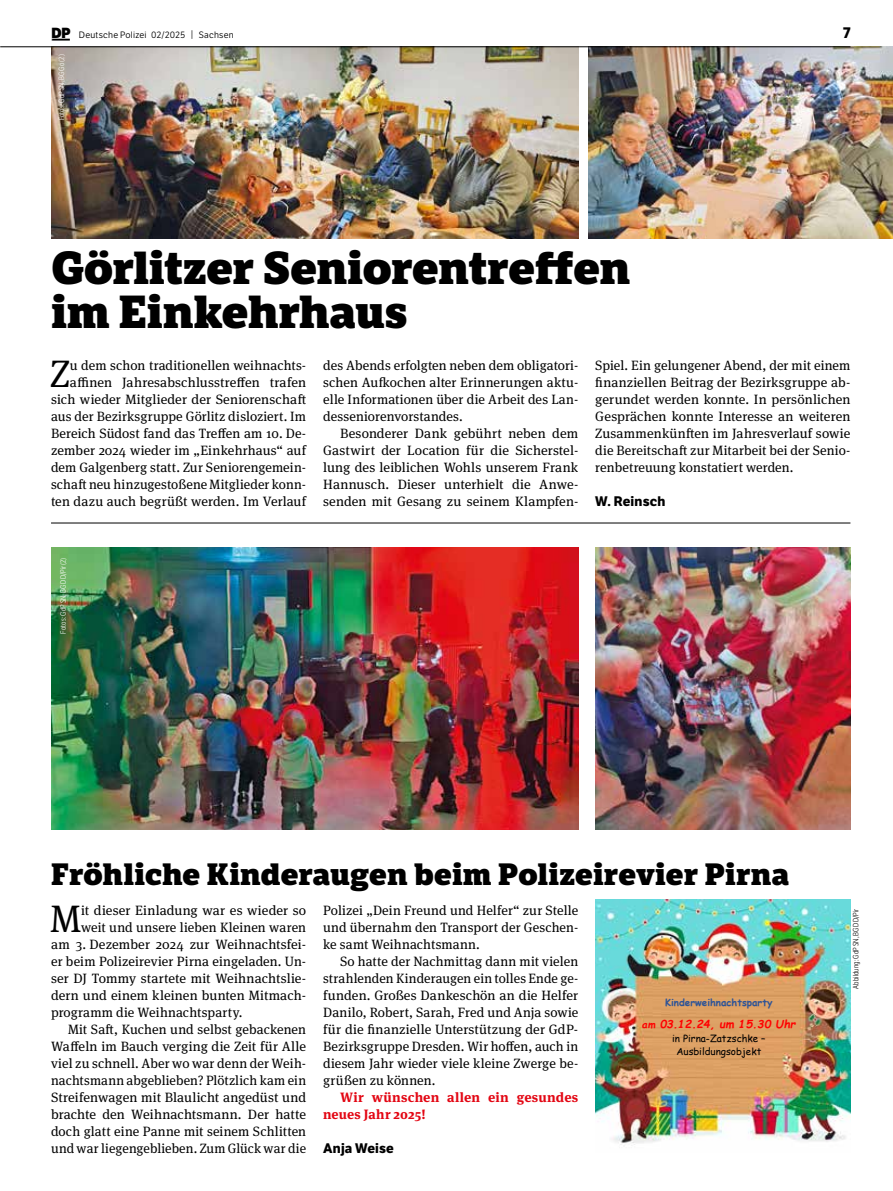
<style>
.page{position:relative;width:893px;height:1191px;background:#fff}
.page>*{position:absolute;margin:0;border:0;box-sizing:border-box;transform-origin:0 0}
.t1{font:800 45px/44.1px "LFT Etica Sheriff";letter-spacing:-.01em;color:#000}
.t2{font:38.25px "Meta Serif Pro";color:#000}
.t3{font:800 30px "LFT Etica Sheriff";letter-spacing:.005em;color:#000}
.t4{font:700 15px "LFT Etica";color:#000}
.t5{font:13.5px/17px "Meta Serif Pro";letter-spacing:.01em;color:#000;text-align:justify}
.t6{font:700 13.5px/17px "Meta Serif Pro";letter-spacing:.015em;color:#e30613}
.t7{font:700 13.5px "LFT Etica";letter-spacing:.015em;color:#000}
.t8{font:italic 700 11.1px "Comic Sans MS";color:#f00}
.t9{font:9.9px/13.8px "Comic Sans MS";color:#000;text-align:center}
.t10{font:700 9.9px "Comic Sans MS";color:#2f5496}
.t11{font:9px "LFT Etica Bk";letter-spacing:.025em;color:#000}
.t12{font:300 7.5px "LFT Etica Condensed";letter-spacing:.015em;color:#fff}
.t13{font:300 7.5px "LFT Etica Condensed";letter-spacing:.015em;color:#000}
.s1{font-family:"LFT Etica XB";font-size:14.25px}
.s2{font-size:9.3px}
.s3{font-size:9.9px}
</style>
<div class="page">
<img style="left:51px;top:48px;width:527px;height:190px">
<img style="left:588px;top:47px;width:305px;height:191px">
<img style="left:51px;top:547px;width:527px;height:282px">
<img style="left:595px;top:547px;width:255px;height:282px">
<img style="left:595px;top:899px;width:255px;height:246px">
<hr style="left:0;top:47px;width:850px;height:1px;background:#000">
<svg style="left:52px;top:39px;width:18px;height:2px"></svg>
<hr style="left:51px;top:523px;width:799px;height:1px;background:#000">
<p class="t11" style="left:52px;top:29px;width:184px"><span class="s1">DP</span> Deutsche Polizei 02/2025 <span class="s2">|</span> Sachsen</p>
<p class="t12" style="left:57px;top:120px;width:67px;rotate:-90deg">Fotos: GdP SN, BG Gö (2)</p>
<p class="t4" style="left:843px;top:23px;width:9px">7</p>
<h1 class="t1" style="left:51px;top:246px;width:581px">Görlitzer Seniorentreffen im Einkehrhaus</h1>
<h2 class="t2" style="left:50px;top:346px;width:21px">Z</h2>
<p class="t5" style="left:51px;top:356px;width:257px;text-align:right">u dem schon traditionellen weihnachts&shy;affinen Jahresabschlusstreffen trafen sich wieder Mitglieder der Seniorenschaft aus der Bezirksgruppe Görlitz disloziert. Im Bereich Südost fand das Treffen am 10. De&shy;zember 2024 wieder im „Einkehrhaus“ auf dem Galgenberg statt. Zur Seniorengemein&shy;schaft neu hinzugestoßene Mitglieder konn&shy;ten dazu auch begrüßt werden. Im Verlauf</p>
<p class="t5" style="left:323px;top:356px;width:257px">des Abends erfolgten neben dem obligatori&shy;schen Aufkochen alter Erinnerungen aktu&shy;elle Informationen über die Arbeit des Lan&shy;desseniorenvorstandes.</p>
<p class="t5" style="left:595px;top:356px;width:257px">Spiel. Ein gelungener Abend, der mit einem finanziellen Beitrag der Bezirksgruppe ab&shy;gerundet werden konnte. In persönlichen Gesprächen konnte Interesse an weiteren Zusammenkünften im Jahresverlauf sowie die Bereitschaft zur Mitarbeit bei der Senio&shy;renbetreuung konstatiert werden.</p>
<p class="t7" style="left:595px;top:493px;width:72px">W. Reinsch</p>
<p class="t5" style="left:323px;top:424px;width:257px;text-indent:17px">Besonderer Dank gebührt neben dem Gastwirt der Location für die Sicherstel&shy;lung des leiblichen Wohls unserem Frank Hannusch. Dieser unterhielt die Anwe&shy;senden mit Gesang zu seinem Klampfen-</p>
<p class="t12" style="left:59px;top:633px;width:77px;rotate:-90deg">Fotos: GdP SN, BG DD/Pir (2)</p>
<h3 class="t3" style="left:51px;top:856px;width:740px">Fröhliche Kinderaugen beim Polizeirevier Pirna</h3>
<h2 class="t2" style="left:51px;top:890px;width:32px">M</h2>
<p class="t5" style="left:81px;top:900px;width:226px">it dieser Einladung war es wieder so</p>
<p class="t5" style="left:323px;top:900px;width:257px">Polizei „Dein Freund und Helfer“ zur Stelle und übernahm den Transport der Geschen&shy;ke samt Weihnachtsmann.</p>
<p class="t5" style="left:323px;top:951px;width:257px;text-indent:17px">So hatte der Nachmittag dann mit vielen strahlenden Kinderaugen ein tolles Ende ge&shy;funden. Großes Dankeschön an die Helfer Danilo, Robert, Sarah, Fred und Anja sowie für die finanzielle Unterstützung der GdP-Bezirksgruppe Dresden. Wir hoffen, auch in diesem Jahr wieder viele kleine Zwerge be&shy;grüßen zu können.</p>
<p class="t6" style="left:323px;top:1087px;width:257px;text-indent:17px">Wir wünschen allen ein gesundes neues Jahr 2025!</p>
<p class="t7" style="left:323px;top:1139px;width:72px">Anja Weise</p>
<p class="t5" style="left:81px;top:917px;width:227px">weit und unsere lieben Kleinen waren</p>
<p class="t5" style="left:51px;top:934px;width:257px">am 3. Dezember 2024 zur Weihnachtsfei-</p>
<p class="t5" style="left:51px;top:951px;width:257px">er beim Polizeirevier Pirna eingeladen. Un-</p>
<p class="t5" style="left:51px;top:968px;width:257px">ser DJ Tommy startete mit Weihnachtslie-</p>
<p class="t5" style="left:51px;top:985px;width:257px">dern und einem kleinen bunten Mitmach-</p>
<p class="t5" style="left:51px;top:1002px;width:193px">programm die Weihnachtsparty.</p>
<p class="t5" style="left:68px;top:1019px;width:240px">Mit Saft, Kuchen und selbst gebackenen</p>
<p class="t5" style="left:51px;top:1036px;width:257px">Waffeln im Bauch verging die Zeit für Alle</p>
<p class="t5" style="left:51px;top:1053px;width:257px">viel zu schnell. Aber wo war denn der Weih-</p>
<p class="t5" style="left:51px;top:1070px;width:257px">nachtsmann abgeblieben? Plötzlich kam ein</p>
<p class="t5" style="left:51px;top:1087px;width:257px">Streifenwagen mit Blaulicht angedüst und</p>
<p class="t5" style="left:51px;top:1104px;width:257px">brachte den Weihnachtsmann. Der hatte</p>
<p class="t5" style="left:51px;top:1121px;width:257px">doch glatt eine Panne mit seinem Schlitten</p>
<p class="t5" style="left:51px;top:1138px;width:257px">und war liegengeblieben. Zum Glück war die</p>
<p class="t10" style="left:665px;top:995px;width:109px">Kinderweihnachtsparty</p>
<p class="t8" style="left:642px;top:1015px;width:155px"><span class="s3">am</span> 03.12.24, um 15.30 Uhr</p>
<p class="t9" style="left:672px;top:1031px;width:95px">in Pirna-Zatzschke –<br>Ausbildungsobjekt</p>
<p class="t13" style="left:851px;top:989px;width:82px;rotate:-90deg">Abbildung: GdP SN, BG DD/Pir</p>
</div>
